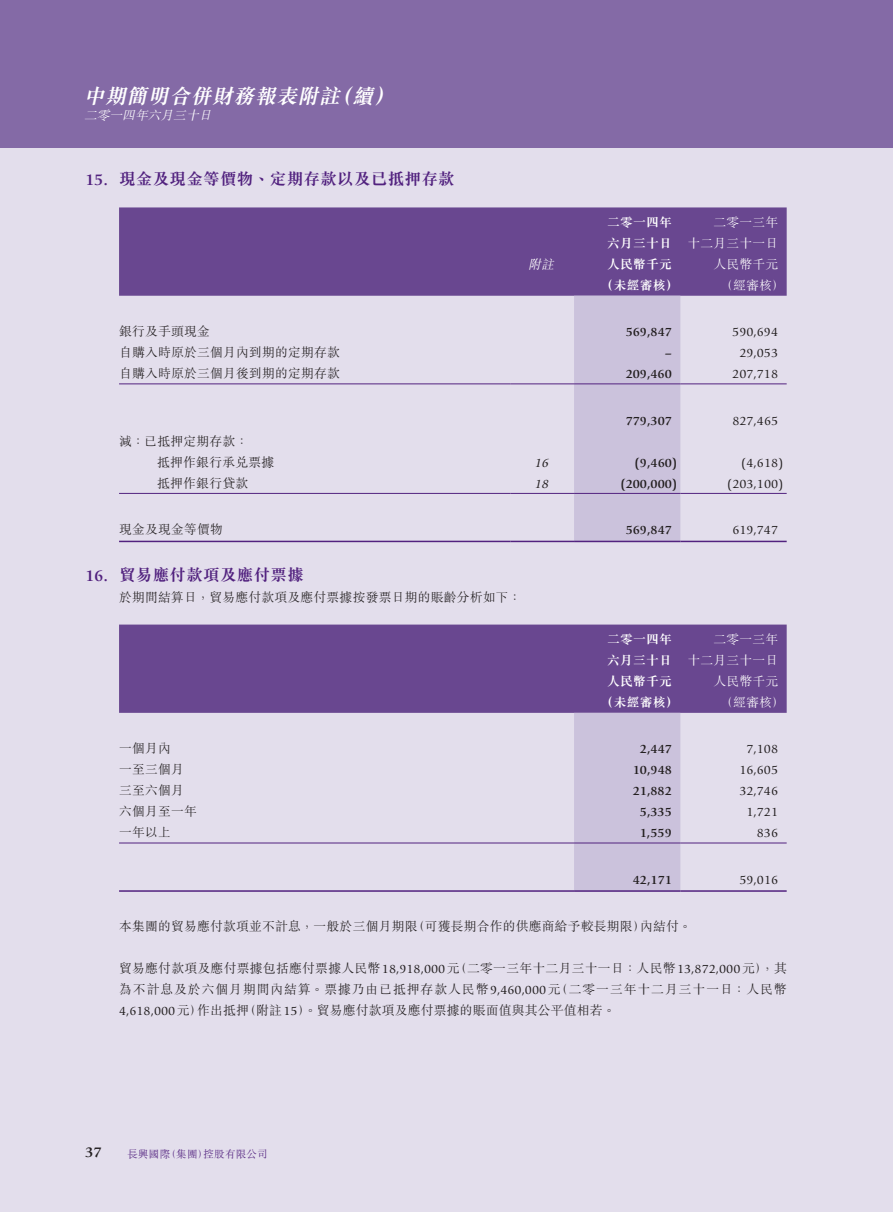
<style>
.page{position:relative;width:893px;height:1212px;background:#fff}
.page>*{position:absolute;margin:0;border:0;box-sizing:border-box;transform-origin:0 0}
.t1{font:italic 700 21px "M Sung HK";color:#fff}
.t2{font:700 16.5px "M Sung HK";letter-spacing:.02em;color:#52227f}
.t3{font:700 16.5px "Giovanni Std";color:#52227f}
.t4{font:700 15px "Giovanni Std";color:#231f20}
.t5{font:300 12.75px "M Sung HK";letter-spacing:.02em;color:#231f20}
.t6{font:12.75px "Giovanni Std";color:#231f20}
.t7{font:700 12.75px "Giovanni Std";color:#231f20}
.t8{font:300 12.75px "M Sung HK";letter-spacing:.08em;color:#231f20}
.t9{font:300 12.75px "M Sung HK";letter-spacing:.02em;color:#fff}
.t10{font:700 12.75px "M Sung HK";letter-spacing:.02em;color:#fff}
.t11{font:italic 300 12.75px "M Sung HK";color:#fff}
.t12{font:italic 12.75px "Giovanni Std";color:#231f20}
.t13{font:300 10.5px "M Sung HK";letter-spacing:.02em;color:#52227f}
.s1{font-family:"Giovanni Std";font-weight:400}
.s2{font-family:"M Sung HK";font-weight:300}
</style>
<div class="page">
<div style="left:0;top:0;width:893px;height:170px;background:#846aa6"></div>
<div style="left:0;top:149px;width:893px;height:1063px;background:#e3deec"></div>
<div style="left:119px;top:207px;width:668px;height:89px;background:#694790"></div>
<div style="left:574px;top:296px;width:106px;height:245px;background:#cbc2dc"></div>
<hr style="left:119px;top:383px;width:391px;height:1px;background:#52227f">
<hr style="left:510px;top:383px;width:64px;height:1px;background:#52227f">
<hr style="left:574px;top:383px;width:106px;height:1px;background:#52227f">
<hr style="left:680px;top:383px;width:107px;height:1px;background:#52227f">
<hr style="left:119px;top:493px;width:391px;height:1px;background:#52227f">
<hr style="left:510px;top:493px;width:64px;height:1px;background:#52227f">
<hr style="left:574px;top:493px;width:106px;height:1px;background:#52227f">
<hr style="left:680px;top:493px;width:107px;height:1px;background:#52227f">
<hr style="left:119px;top:541px;width:391px;height:1px;background:#52227f">
<hr style="left:510px;top:541px;width:64px;height:1px;background:#52227f">
<hr style="left:574px;top:541px;width:106px;height:1px;background:#52227f">
<hr style="left:680px;top:541px;width:107px;height:1px;background:#52227f">
<div style="left:119px;top:624px;width:668px;height:89px;background:#694790"></div>
<div style="left:574px;top:713px;width:106px;height:177px;background:#cbc2dc"></div>
<hr style="left:119px;top:843px;width:455px;height:1px;background:#52227f">
<hr style="left:574px;top:843px;width:106px;height:1px;background:#52227f">
<hr style="left:680px;top:843px;width:107px;height:1px;background:#52227f">
<hr style="left:119px;top:890px;width:455px;height:2px;background:#52227f">
<hr style="left:574px;top:890px;width:106px;height:2px;background:#52227f">
<hr style="left:680px;top:890px;width:107px;height:2px;background:#52227f">
<h1 class="t1" style="left:331px;top:86px;width:27px">（</h1>
<h1 class="t1" style="left:373px;top:86px;width:27px">(</h1>
<h1 class="t1" style="left:83px;top:86px;width:296px">中期簡明合併財務報表附註續</h1>
<p class="t11" style="left:84px;top:107px;width:132px">二零一四年六月三十日</p>
<p class="t3" style="left:85px;top:170px;width:24px">15.</p>
<p class="t2" style="left:119px;top:170px;width:337px">現金及現金等價物、定期存款以及已抵押存款</p>
<p class="t5" style="left:119px;top:322px;width:92px">銀行及手頭現金</p>
<p class="t5" style="left:119px;top:343px;width:222px">自購入時原於三個月內到期的定期存款</p>
<p class="t5" style="left:119px;top:364px;width:222px">自購入時原於三個月後到期的定期存款</p>
<p class="t11" style="left:528px;top:255px;width:31px">附註</p>
<p class="t5" style="left:119px;top:432px;width:131px">減：已抵押定期存款：</p>
<p class="t5" style="left:157px;top:453px;width:118px">抵押作銀行承兌票據</p>
<p class="t5" style="left:157px;top:474px;width:92px">抵押作銀行貸款</p>
<p class="t3" style="left:85px;top:566px;width:24px">16.</p>
<p class="t5" style="left:119px;top:520px;width:105px">現金及現金等價物</p>
<p class="t2" style="left:119px;top:567px;width:186px">貿易應付款項及應付票據</p>
<p class="t5" style="left:119px;top:588px;width:404px">於期間結算日，貿易應付款項及應付票據按發票日期的賬齡分析如下：</p>
<p class="t12" style="left:534px;top:455px;width:19px">16</p>
<p class="t12" style="left:534px;top:476px;width:19px">18</p>
<p class="t5" style="left:119px;top:739px;width:53px">一個月內</p>
<p class="t5" style="left:119px;top:760px;width:66px">一至三個月</p>
<p class="t5" style="left:119px;top:781px;width:66px">三至六個月</p>
<p class="t5" style="left:119px;top:802px;width:79px">六個月至一年</p>
<p class="t5" style="left:119px;top:823px;width:53px">一年以上</p>
<p class="t10" style="left:607px;top:216px;width:66px">二零一四年</p>
<p class="t9" style="left:713px;top:213px;width:66px">二零一三年</p>
<p class="t10" style="left:607px;top:237px;width:66px">六月三十日</p>
<p class="t9" style="left:687px;top:234px;width:92px">十二月三十一日</p>
<p class="t10" style="left:607px;top:258px;width:66px">人民幣千元</p>
<p class="t9" style="left:713px;top:255px;width:66px">人民幣千元</p>
<p class="t10" style="left:601px;top:279px;width:79px">（未經審核）</p>
<p class="t9" style="left:720px;top:276px;width:66px">（經審核(</p>
<p class="t7" style="left:626px;top:324px;width:48px">569,847</p>
<p class="t6" style="left:732px;top:325px;width:47px">590,694</p>
<p class="t7" style="left:665px;top:345px;width:9px">–</p>
<p class="t6" style="left:739px;top:346px;width:40px">29,053</p>
<p class="t7" style="left:626px;top:366px;width:48px">209,460</p>
<p class="t6" style="left:732px;top:367px;width:47px">207,718</p>
<p class="t7" style="left:626px;top:413px;width:48px">779,307</p>
<p class="t6" style="left:732px;top:413px;width:47px">827,465</p>
<p class="t7" style="left:634px;top:455px;width:44px">)9,460(</p>
<p class="t6" style="left:741px;top:455px;width:44px">)4,618(</p>
<p class="t7" style="left:620px;top:476px;width:58px">)200,000(</p>
<p class="t6" style="left:727px;top:476px;width:58px">)203,100(</p>
<p class="t7" style="left:626px;top:523px;width:48px">569,847</p>
<p class="t6" style="left:732px;top:523px;width:47px">619,747</p>
<p class="t10" style="left:607px;top:633px;width:66px">二零一四年</p>
<p class="t9" style="left:713px;top:630px;width:66px">二零一三年</p>
<p class="t10" style="left:607px;top:654px;width:66px">六月三十日</p>
<p class="t9" style="left:687px;top:651px;width:92px">十二月三十一日</p>
<p class="t10" style="left:607px;top:675px;width:66px">人民幣千元</p>
<p class="t9" style="left:713px;top:672px;width:66px">人民幣千元</p>
<p class="t10" style="left:601px;top:696px;width:79px">（未經審核）</p>
<p class="t9" style="left:720px;top:693px;width:66px">（經審核(</p>
<p class="t7" style="left:640px;top:742px;width:33px">2,447</p>
<p class="t6" style="left:746px;top:742px;width:33px">7,108</p>
<p class="t7" style="left:633px;top:763px;width:40px">10,948</p>
<p class="t6" style="left:739px;top:763px;width:40px">16,605</p>
<p class="t7" style="left:633px;top:784px;width:40px">21,882</p>
<p class="t6" style="left:739px;top:784px;width:40px">32,746</p>
<p class="t7" style="left:640px;top:805px;width:33px">5,335</p>
<p class="t6" style="left:746px;top:805px;width:33px">1,721</p>
<p class="t7" style="left:640px;top:826px;width:33px">1,559</p>
<p class="t6" style="left:757px;top:826px;width:23px">836</p>
<p class="t6" style="left:739px;top:872px;width:40px">59,016</p>
<p class="t7" style="left:633px;top:872px;width:40px">42,171</p>
<p class="t5" style="left:640px;top:917px;width:53px">內結付。</p>
<p class="t5" style="left:119px;top:917px;width:300px">本集團的貿易應付款項並不計息，一般於三個月期限</p>
<p class="t5" style="left:119px;top:959px;width:669px">貿易應付款項及應付票據包括應付票據人民幣<span class="s1">18,918,000</span> （元二零一三年十二月三十一日：人民幣<span class="s1">13,872,000</span>元，）其</p>
<p class="t8" style="left:119px;top:980px;width:669px">為不計息及於六個月期間內結算。票據乃由已抵押存款人民幣<span class="s1">9,460,000</span> （元 二零一三年十二月三十一日：人民幣</p>
<p class="t5" style="left:243px;top:1001px;width:374px">（附註<span class="s1">15</span>）。貿易應付款項及應付票據的賬面值與其公平值相若。</p>
<p class="t5" style="left:412px;top:917px;width:235px">（可獲長期合作的供應商給予較長期限）</p>
<p class="t5" style="left:197px;top:1001px;width:53px">作出抵押</p>
<p class="t6" style="left:119px;top:1003px;width:85px">4,618,000<span class="s2">元）</span></p>
<p class="t4" style="left:85px;top:1143px;width:18px">37</p>
<p class="t13" style="left:204px;top:1146px;width:66px">控股有限公司</p>
<p class="t13" style="left:128px;top:1146px;width:44px">長興國際</p>
<p class="t13" style="left:166px;top:1146px;width:44px">（集團）</p>
</div>
